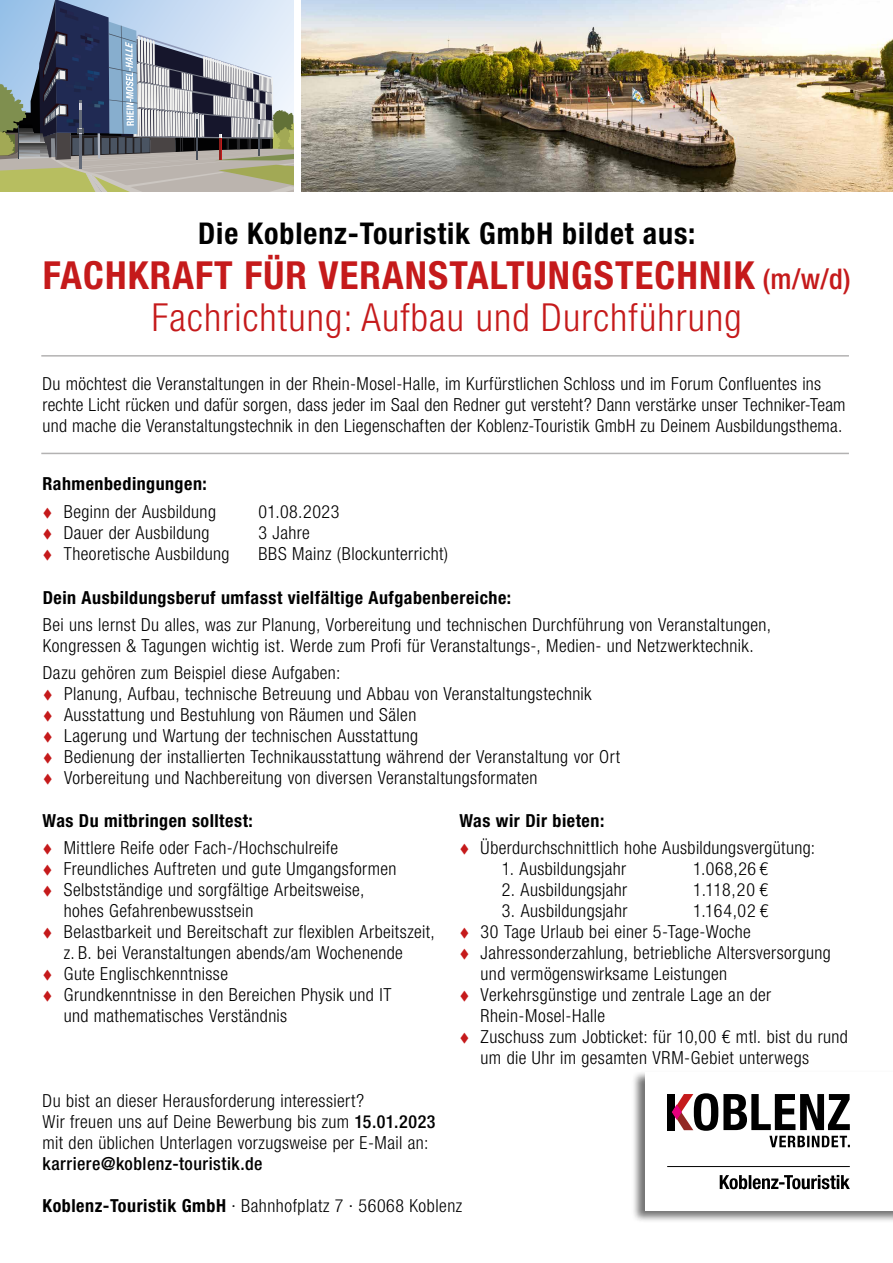
<style>
.page{position:relative;width:893px;height:1263px;background:#fff}
.page>*{position:absolute;margin:0;border:0;box-sizing:border-box;transform-origin:0 0}
.t1{font:300 condensed 38.7px/42px "Helvetica Neue LT";letter-spacing:.03em;color:#c51a1b;text-align:center}
.t2{font:700 condensed 30px "Helvetica Neue LT";letter-spacing:.03em;color:#000}
.t3{font:300 condensed 18px/21px "Helvetica Neue LT";letter-spacing:.02em;color:#000}
.t4{font:700 condensed 18px "Helvetica Neue LT";letter-spacing:.03em;color:#000}
.t5{font:500 condensed 18px "Helvetica Neue LT";letter-spacing:.025em;color:#000}
.s1{font-weight:700}
.s2{font-weight:500;font-size:28.5px}
.s3{font-weight:500}
</style>
<div class="page">
<img style="left:302px;top:0;width:591px;height:191px">
<svg style="left:0;top:0;width:293px;height:191px;background:#8e979e"></svg>
<hr style="left:18px;top:125px;width:1px;height:33px;background:#353c45">
<hr style="left:41px;top:355px;width:808px;height:2px;background:#b3b2b2">
<hr style="left:41px;top:453px;width:808px;height:1px;background:#b3b2b2">
<div style="left:631px;top:1070px;width:262px;height:153px;background:#000;opacity:.55"></div>
<div style="left:645px;top:1072px;width:248px;height:139px;background:#fff"></div>
<div style="left:667px;top:1094px;width:7px;height:36px;background:#000"></div>
<svg style="left:672px;top:1093px;width:178px;height:54px"></svg>
<svg style="left:720px;top:1175px;width:130px;height:14px"></svg>
<hr style="left:667px;top:1166px;width:183px;height:1px;background:#000">
<h2 class="t2" style="left:198px;top:216px;width:499px">Die Koblenz-Touristik GmbH bildet aus:</h2>
<h1 class="t1" style="left:43px;top:255px;width:809px"><span class="s1">FACHKRAFT FÜR VERANSTALTUNGSTECHNIK</span> <span class="s2">(m/w/d)<br></span>Fachrichtung: Aufbau und Durchführung</h1>
<p class="t3" style="left:43px;top:374px;width:804px">Du möchtest die Veranstaltungen in der Rhein-Mosel-Halle, im Kurfürstlichen Schloss und im Forum Confluentes ins rechte Licht rücken und dafür sorgen, dass jeder im Saal den Redner gut versteht? Dann verstärke unser Techniker-Team und mache die Veranstaltungstechnik in den Liegenschaften der Koblenz-Touristik GmbH zu Deinem Ausbildungsthema.</p>
<p class="t4" style="left:43px;top:473px;width:166px">Rahmenbedingungen:</p>
<p class="t3" style="left:64px;top:501px;width:154px">Beginn der Ausbildung</p>
<p class="t3" style="left:259px;top:501px;width:82px">01.08.2023</p>
<p class="t3" style="left:64px;top:522px;width:147px">Dauer der Ausbildung</p>
<p class="t3" style="left:259px;top:522px;width:53px">3 Jahre</p>
<p class="t3" style="left:64px;top:543px;width:167px">Theoretische Ausbildung</p>
<p class="t3" style="left:259px;top:543px;width:191px">BBS Mainz (Blockunterricht)</p>
<p class="t4" style="left:43px;top:586px;width:470px">Dein Ausbildungsberuf umfasst vielfältige Aufgabenbereiche:</p>
<p class="t3" style="left:43px;top:614px;width:730px">Bei uns lernst Du alles, was zur Planung, Vorbereitung und technischen Durchführung von Veranstaltungen,<br>Kongressen &amp; Tagungen wichtig ist. Werde zum Profi für Veranstaltungs-, Medien- und Netzwerktechnik.</p>
<p class="t3" style="left:64px;top:662px;width:557px;text-indent:-21px">Dazu gehören zum Beispiel diese Aufgaben:<br>Planung, Aufbau, technische Betreuung und Abbau von Veranstaltungstechnik Ausstattung und Bestuhlung von Räumen und Sälen<br>Lagerung und Wartung der technischen Ausstattung<br>Bedienung der installierten Technikausstattung während der Veranstaltung vor Ort Vorbereitung und Nachbereitung von diversen Veranstaltungsformaten</p>
<p class="t4" style="left:43px;top:809px;width:212px">Was Du mitbringen solltest:</p>
<p class="t3" style="left:64px;top:837px;width:373px">Mittlere Reife oder Fach-/Hochschulreife<br>Freundliches Auftreten und gute Umgangsformen Selbstständige und sorgfältige Arbeitsweise,<br>hohes Gefahrenbewusstsein<br>Belastbarkeit und Bereitschaft zur flexiblen Arbeitszeit, z. B. bei Veranstaltungen abends/am Wochenende Gute Englischkenntnisse<br>Grundkenntnisse in den Bereichen Physik und IT<br>und mathematisches Verständnis</p>
<p class="t3" style="left:43px;top:1090px;width:395px">Du bist an dieser Herausforderung interessiert?<br>Wir freuen uns auf Deine Bewerbung bis zum <span class="s3">15.01.2023 </span>mit den üblichen Unterlagen vorzugsweise per E-Mail an:</p>
<p class="t5" style="left:43px;top:1153px;width:222px">karriere@koblenz-touristik.de</p>
<p class="t4" style="left:459px;top:809px;width:146px">Was wir Dir bieten:</p>
<p class="t3" style="left:481px;top:837px;width:336px">Überdurchschnittlich hohe Ausbildungsvergütung:</p>
<p class="t3" style="left:502px;top:858px;width:126px">1. Ausbildungsjahr</p>
<p class="t3" style="left:693px;top:858px;width:76px">1.068,26 €</p>
<p class="t3" style="left:502px;top:879px;width:127px">2. Ausbildungsjahr</p>
<p class="t3" style="left:693px;top:879px;width:76px">1.118,20 €</p>
<p class="t3" style="left:502px;top:900px;width:127px">3. Ausbildungsjahr</p>
<p class="t3" style="left:481px;top:900px;width:369px;text-indent:213px">1.164,02 €<br>30 Tage Urlaub bei einer 5-Tage-Woche Jahressonderzahlung, betriebliche Altersversorgung und vermögenswirksame Leistungen<br>Verkehrsgünstige und zentrale Lage an der Rhein-Mosel-Halle<br>Zuschuss zum Jobticket: für 10,00 € mtl. bist du rund um die Uhr im gesamten VRM-Gebiet unterwegs</p>
<p class="t3" style="left:43px;top:1195px;width:421px"><span class="s1">Koblenz-Touristik GmbH</span> · Bahnhofplatz 7 · 56068 Koblenz</p>
</div>
